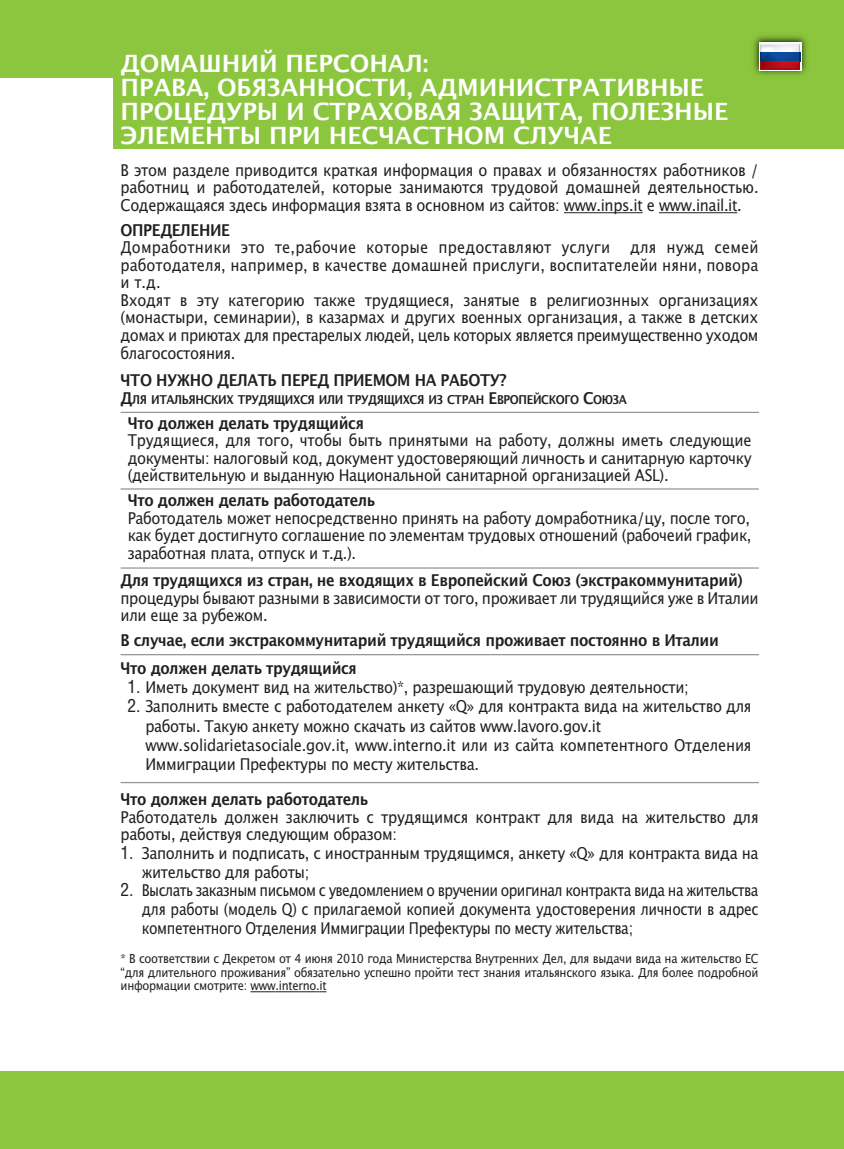
<style>
.page{position:relative;width:844px;height:1149px;background:#fff}
.page>*{position:absolute;margin:0;border:0;box-sizing:border-box;transform-origin:0 0}
.t1{font:23.75px/24px "Lucida Grand HAIAAD";color:#fff}
.t2{font:16.25px/17.5px "Lucida HAIAAE";letter-spacing:-.025em;color:#231f20;scale:.9 1}
.t3{font:16.25px/27.5px "Lucida Grand HAIAAD";letter-spacing:-.025em;color:#231f20;scale:.9 1}
.t4{font:16.25px/18.8px "Lucida HAIAAE";letter-spacing:-.025em;color:#231f20;text-align:justify;scale:.85 1}
.t5{font:12.5px/13.8px "Lucida HAIAAE";letter-spacing:-.025em;color:#231f20;text-align:justify;scale:.9 1}
.t6{font:12.25px "Lucida Grand HAIAAD";letter-spacing:-.035em;color:#231f20;scale:.9 1}
.s1{font-size:16.25px}
.s2{font-family:"Helvetica Con HAIAAH";font-size:17.5px}
</style>
<div class="page">
<div style="left:0;top:1070px;width:843px;height:78px;background:#8bc63e"></div>
<div style="left:0;top:0;width:843px;height:78px;background:#8bc63e"></div>
<div style="left:113px;top:0;width:730px;height:149px;background:#8bc63e"></div>
<img style="left:753px;top:35px;width:54px;height:40px">
<svg style="left:758px;top:43px;width:43px;height:28px"></svg>
<img style="left:760px;top:44px;width:39px;height:26px">
<svg style="left:760px;top:44px;width:1px;height:25px"></svg>
<svg style="left:798px;top:44px;width:1px;height:25px"></svg>
<hr style="left:563px;top:212px;width:79px;height:1px;background:#231f20">
<hr style="left:658px;top:212px;width:79px;height:1px;background:#231f20">
<svg style="left:250px;top:991px;width:29px;height:1px"></svg>
<hr style="left:279px;top:991px;width:37px;height:1px;background:#231f20">
<hr style="left:120px;top:411px;width:638px;height:2px;background:#939598">
<hr style="left:120px;top:488px;width:638px;height:1px;background:#939598">
<hr style="left:120px;top:567px;width:638px;height:1px;background:#939598">
<hr style="left:120px;top:653px;width:638px;height:2px;background:#939598">
<hr style="left:120px;top:781px;width:638px;height:2px;background:#939598">
<h1 class="t1" style="left:120px;top:52px;width:609px">ДОМАШНИЙ ПЕРСОНАЛ:<br>ПРАВА, ОБЯЗАННОСТИ, АДМИНИСТРАТИВНЫЕ ПРОЦЕДУРЫ И СТРАХОВАЯ ЗАЩИТА, ПОЛЕЗНЫЕ ЭЛЕМЕНТЫ ПРИ НЕСЧАСТНОМ СЛУЧАЕ</h1>
<p class="t2" style="left:120px;top:163px;width:710px;text-align:justify">В этом разделе приводится краткая информация о правах и обязанностях работников / работниц и работодателей, которые занимаются трудовой домашней деятельностью.<br>Содержащаяся здесь информация взята в основном из сайтов: www.inps.it e www.inail.it.</p>
<p class="t3" style="left:120px;top:216px;width:123px">ОПРЕДЕЛЕНИЕ</p>
<p class="t2" style="left:120px;top:240px;width:710px">Домработники это те,рабочие которые предоставляют услуги для нужд семей работодателя, например, в качестве домашней прислуги, воспитателейи няни, повора и т.д.<br>Входят в эту категорию также трудящиеся, занятые в религиознных организациях (монастыри, семинарии), в казармах и других военных организация, а также в детских домах и приютах для престарелых людей, цель которых является преимущественно уходом благосостояния.</p>
<p class="t3" style="left:120px;top:366px;width:430px">ЧТО НУЖНО ДЕЛАТЬ ПЕРЕД ПРИЕМОМ НА РАБОТУ?</p>
<p class="t6" style="left:120px;top:392px;width:564px"><span class="s1">Д</span>ЛЯ ИТАЛЬЯНСКИХ ТРУДЯЩИХСЯ ИЛИ ТРУДЯЩИХСЯ ИЗ СТРАН <span class="s1">Е</span>ВРОПЕЙСКОГО <span class="s1">С</span>ОЮЗА</p>
<p class="t3" style="left:128px;top:409px;width:264px">Что должен делать трудящийся</p>
<p class="t2" style="left:128px;top:433px;width:694px;text-align:justify">Трудящиеся, для того, чтобы быть принятыми на работу, должны иметь следующие документы: налоговый код, документ удостоверяющий личность и санитарную карточку (действительную и выданную Национальной санитарной организацией ASL).</p>
<p class="t3" style="left:128px;top:486px;width:276px">Что должен делать работодатель</p>
<p class="t2" style="left:128px;top:510px;width:694px;text-align:justify">Работодатель может непосредственно принять на работу домработника/цу, после того, как будет достигнуто соглашение по элементам трудовых отношений (рабочеий график, заработная плата, отпуск и т.д.).</p>
<p class="t3" style="left:120px;top:566px;width:693px">Для трудящихся из стран, не входящих в Европейский Союз (экстракоммунитарий)</p>
<p class="t2" style="left:120px;top:590px;width:710px">процедуры бывают разными в зависимости от того, проживает ли трудящийся уже в Италии или еще за рубежом.</p>
<p class="t3" style="left:120px;top:626px;width:666px">В случае, если экстракоммунитарий трудящийся проживает постоянно в Италии<br>Что должен делать трудящийся</p>
<p class="t2" style="left:128px;top:680px;width:625px"><span class="s2">1.</span> Иметь документ вид на жительство)*, разрешающий трудовую деятельности;</p>
<p class="t2" style="left:145px;top:698px;width:675px;line-height:19.2px;text-indent:-18px"><span class="s2">2.</span> Заполнить вместе с работодателем анкету «Q» для контракта вида на жительство для работы. Такую анкету можно скачать из сайтов www.lavoro.gov.it www.solidarietasociale.gov.it, www.interno.it или из сайта компетентного Отделения Иммиграции Префектуры по месту жительства.</p>
<p class="t3" style="left:120px;top:785px;width:276px">Что должен делать работодатель</p>
<p class="t2" style="left:120px;top:809px;width:710px">Работодатель должен заключить с трудящимся контракт для вида на жительство для работы, действуя следующим образом:</p>
<p class="t2" style="left:142px;top:845px;width:686px;line-height:18.8px;text-indent:-21px"><span class="s2">1.</span> Заполнить и подписать, с иностранным трудящимся, анкету «Q» для контракта вида на жительство для работы;</p>
<p class="t4" style="left:142px;top:882px;width:726px;text-indent:-21px"><span class="s2">2.</span> Выслать заказным письмом с уведомлением о вручении оригинал контракта вида на жительства для работы (модель Q) с прилагаемой копией документа удостоверения личности в адрес компетентного Отделения Иммиграции Префектуры по месту жительства;</p>
<p class="t5" style="left:120px;top:952px;width:710px">* В соответствии с Декретом от 4 июня 2010 года Министерства Внутренних Дел, для выдачи вида на жительство ЕС “для длительного проживания” обязательно успешно пройти тест знания итальянского языка. Для более подробной информации смотрите: www.interno.it</p>
</div>
